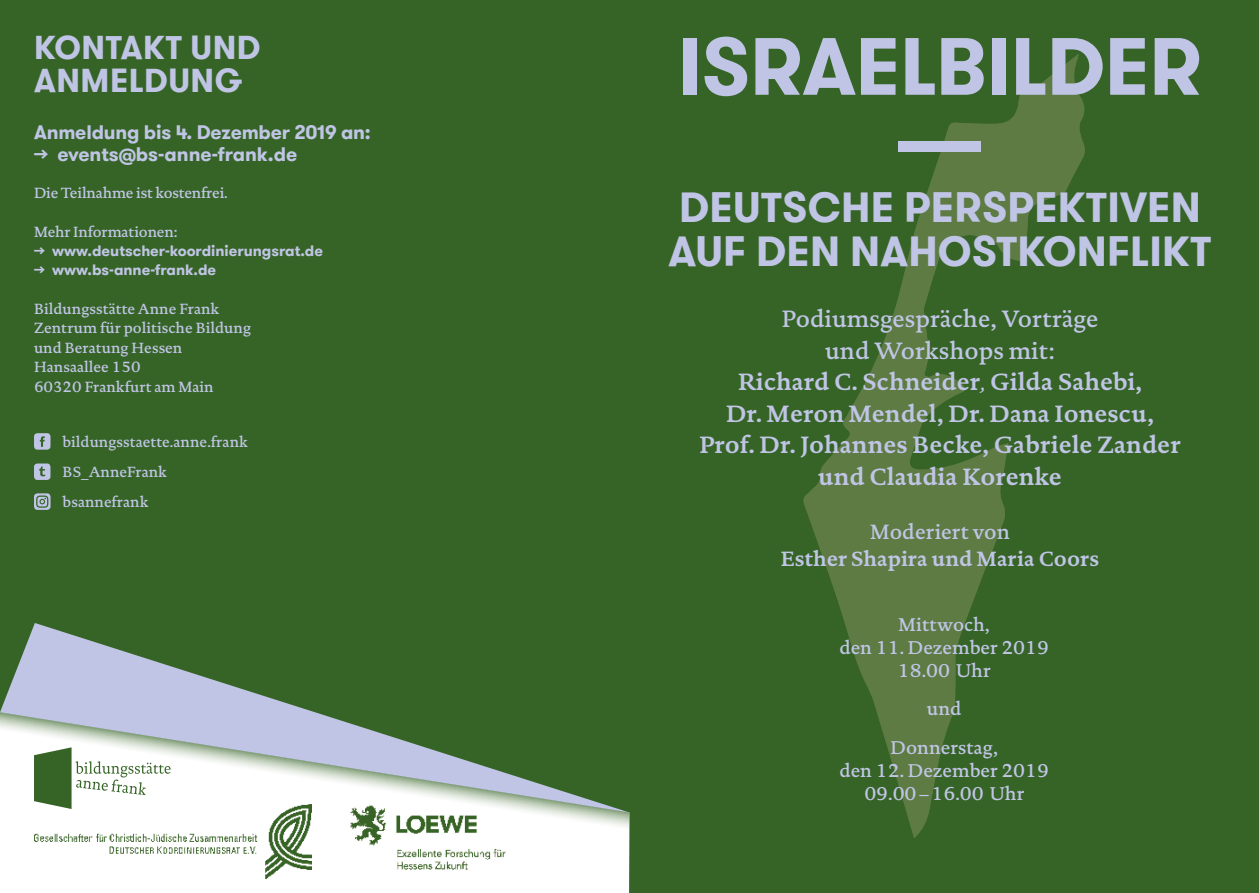
<style>
.page{position:relative;width:1259px;height:893px;background:#fff}
.page>*{position:absolute;margin:0;border:0;box-sizing:border-box;transform-origin:0 0}
.Vorderseite_-_Strich{font:700 90px "GT Walsheim Pro";color:#c0c5e5}
.Vorderseite_-_Strich-2{font:700 81px "GT Walsheim Pro";letter-spacing:-.005em;color:#c0c5e5}
.Vorderseite_-_Untert{font:700 42px "GT Walsheim Pro";letter-spacing:.005em;color:#c0c5e5}
.Vorderseite_-_Untert-2{font:700 33px "GT Walsheim Pro";letter-spacing:.015em;color:#c0c5e5}
.Vorderseite_-_Untert-3{font:700 24px/31.5px "DTL Documenta TOT";color:#c0c5e5;text-align:center}
.Vorderseite_-_Untert-4{font:500 24px/31.5px "DTL Documenta TOT";color:#c0c5e5;text-align:center}
.Vorderseite_-_Untert-5{font:700 21px/27px "DTL Documenta TOT";color:#c0c5e5;text-align:center}
.Rückseite_-_Fließtex{font:700 19.5px "GT Walsheim Pro";letter-spacing:-.01em;color:#c0c5e5}
.Fließtext{font:700 19.5px "GT Walsheim Pro";color:#c0c5e5}
.Vorderseite_-_Zeit{font:500 18.75px/23.2px "DTL Documenta TOT";color:#c0c5e5;text-align:center}
.Rückseite_-_Fließtex-2{font:500 15px/19.5px "DTL Documenta TOT";color:#c0c5e5}
.Fließtext-2{font:700 15px "GT Walsheim Pro";color:#c0c5e5}
.Text_10pt{font:500 15px "DTL Documenta TOT";color:#c0c5e5}
.s1{font-weight:400;font-style:italic}
.s2{font-weight:500}
</style>
<div class="page">
<div style="left:0;top:0;width:629px;height:893px;background:#366426"></div>
<div style="left:629px;top:0;width:630px;height:893px;background:#366426"></div>
<svg style="left:803px;top:54px;width:283px;height:784px;background:#426b2f"></svg>
<svg style="left:34px;top:433px;width:16px;height:17px"></svg>
<svg style="left:34px;top:463px;width:16px;height:17px"></svg>
<svg style="left:34px;top:493px;width:17px;height:17px"></svg>
<svg style="left:0;top:812px;width:629px;height:81px;background:#eef2ed"></svg>
<svg style="left:0;top:623px;width:628px;height:189px"></svg>
<p class="Vorderseite_-_Untert-2" style="left:34px;top:26px;width:228px">KONTAKT UND</p>
<p class="Vorderseite_-_Untert-2" style="left:34px;top:59px;width:209px">ANMELDUNG</p>
<p class="Rückseite_-_Fließtex" style="left:34px;top:119px;width:338px">Anmeldung bis 4. Dezember 2019 an:</p>
<p class="Fließtext" style="left:34px;top:141px;width:265px">→ events@bs-anne-frank.de</p>
<p class="Rückseite_-_Fließtex-2" style="left:34px;top:183px;width:195px">Die Teilnahme ist kostenfrei.</p>
<p class="Rückseite_-_Fließtex-2" style="left:34px;top:222px;width:145px">Mehr Informationen:</p>
<p class="Fließtext-2" style="left:34px;top:241px;width:291px">→ www.deutscher-koordinierungsrat.de</p>
<p class="Fließtext-2" style="left:34px;top:260px;width:184px">→ www.bs-anne-frank.de</p>
<p class="Rückseite_-_Fließtex-2" style="left:34px;top:299px;width:186px">Bildungsstätte Anne Frank</p>
<p class="Rückseite_-_Fließtex-2" style="left:34px;top:318px;width:218px">Zentrum für politische Bildung und Beratung Hessen</p>
<p class="Rückseite_-_Fließtex-2" style="left:34px;top:357px;width:108px">Hansaallee 150</p>
<p class="Rückseite_-_Fließtex-2" style="left:34px;top:377px;width:181px">60320 Frankfurt am Main</p>
<p class="Text_10pt" style="left:62px;top:433px;width:187px">bildungsstaette.anne.frank</p>
<p class="Text_10pt" style="left:62px;top:463px;width:106px">BS_AnneFrank</p>
<p class="Text_10pt" style="left:63px;top:493px;width:87px">bsannefrank</p>
<p class="Vorderseite_-_Strich-2" style="left:678px;top:14px;width:526px">ISRAELBILDER</p>
<p class="Vorderseite_-_Strich" style="left:894px;top:89px;width:92px">—</p>
<p class="Vorderseite_-_Untert" style="left:679px;top:180px;width:523px">DEUTSCHE PERSPEKTIVEN</p>
<p class="Vorderseite_-_Untert" style="left:668px;top:224px;width:544px">AUF DEN NAHOSTKONFLIKT</p>
<p class="Vorderseite_-_Untert-4" style="left:781px;top:303px;width:318px">Podiumsgespräche, Vorträge und Workshops mit:</p>
<p class="Vorderseite_-_Untert-3" style="left:699px;top:366px;width:482px">Richard C. Schneider<span class="s1">,</span> Gilda Sahebi,<br>Dr. Meron Mendel, Dr. Dana Ionescu, Prof. Dr. Johannes Becke, Gabriele Zander und Claudia Korenke</p>
<p class="Vorderseite_-_Untert-5" style="left:781px;top:518px;width:320px"><span class="s2">Moderiert von<br></span>Esther Shapira und Maria Coors</p>
<p class="Vorderseite_-_Zeit" style="left:839px;top:612px;width:211px">Mittwoch,<br>den 11. Dezember 2019</p>
<p class="Vorderseite_-_Zeit" style="left:898px;top:659px;width:94px">18.00 Uhr</p>
<p class="Vorderseite_-_Zeit" style="left:927px;top:697px;width:36px">und</p>
<p class="Vorderseite_-_Zeit" style="left:839px;top:735px;width:211px">Donnerstag,<br>den 12. Dezember 2019</p>
<p class="Vorderseite_-_Zeit" style="left:864px;top:782px;width:161px">09.00 – 16.00 Uhr</p>
</div>
